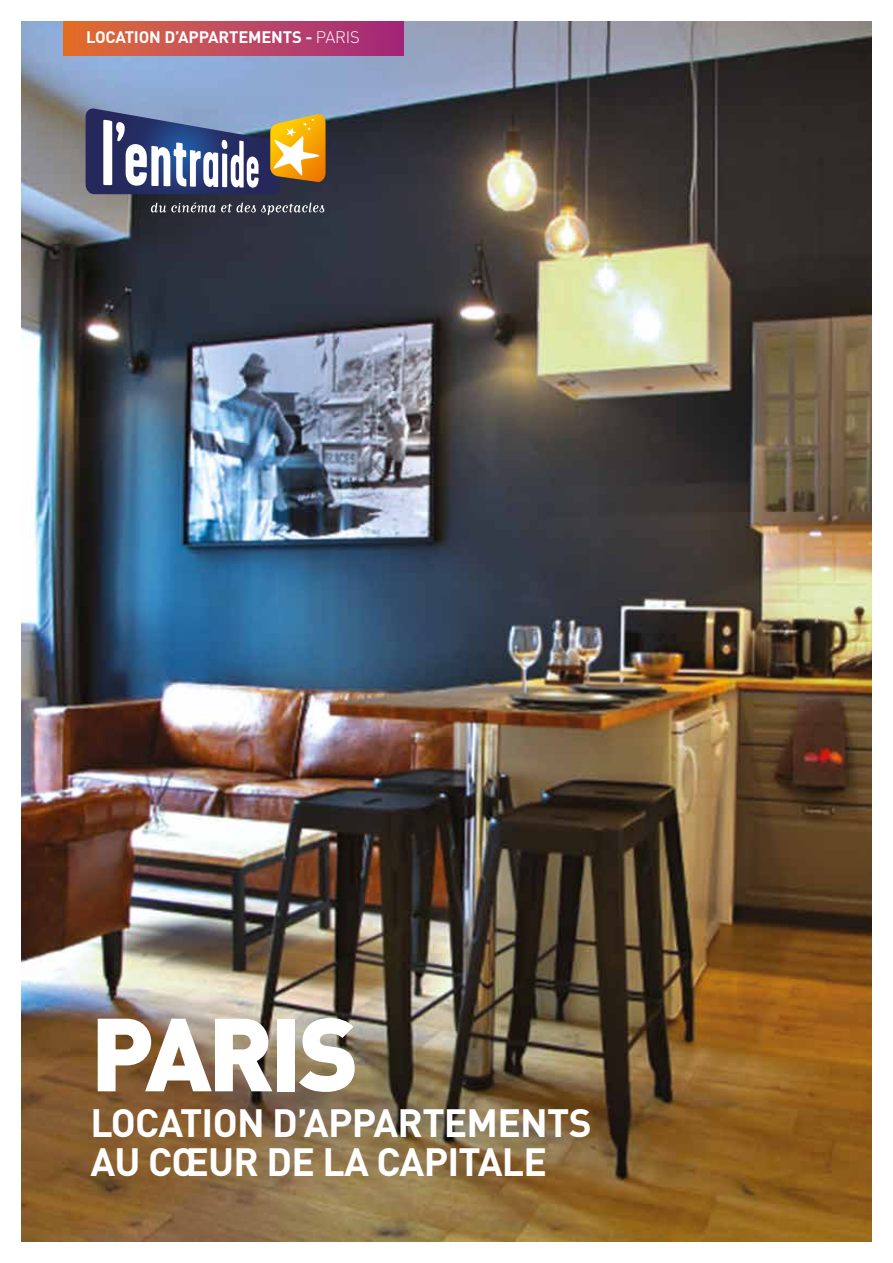
<style>
.page{position:relative;width:893px;height:1263px;background:#fff}
.page>*{position:absolute;margin:0;border:0;box-sizing:border-box;transform-origin:0 0}
.t1{font:900 102px "DIN";letter-spacing:-.04em;color:#fff}
.t2{font:700 39px/39px "DIN";letter-spacing:-.02em;color:#fff}
.t3{font:700 16.5px "DIN";letter-spacing:-.01em;color:#fff}
.s1{font-weight:300}
</style>
<div class="page">
<img style="left:21px;top:21px;width:851px;height:1221px">
<svg style="left:151px;top:202px;width:173px;height:13px;background:#565962"></svg>
<svg style="left:86px;top:109px;width:240px;height:85px"></svg>
<div style="left:64px;top:21px;width:340px;height:34px;background:linear-gradient(to right,#e16f34,#a12781)"></div>
<p class="t3" style="left:86px;top:26px;width:275px">LOCATION D’APPARTEMENTS - <span class="s1">PARIS</span></p>
<h1 class="t1" style="left:90px;top:986px;width:270px">PARIS</h1>
<p class="t2" style="left:90px;top:1102px;width:503px">LOCATION D’APPARTEMENTS<br>AU CŒUR DE LA CAPITALE</p>
</div>
